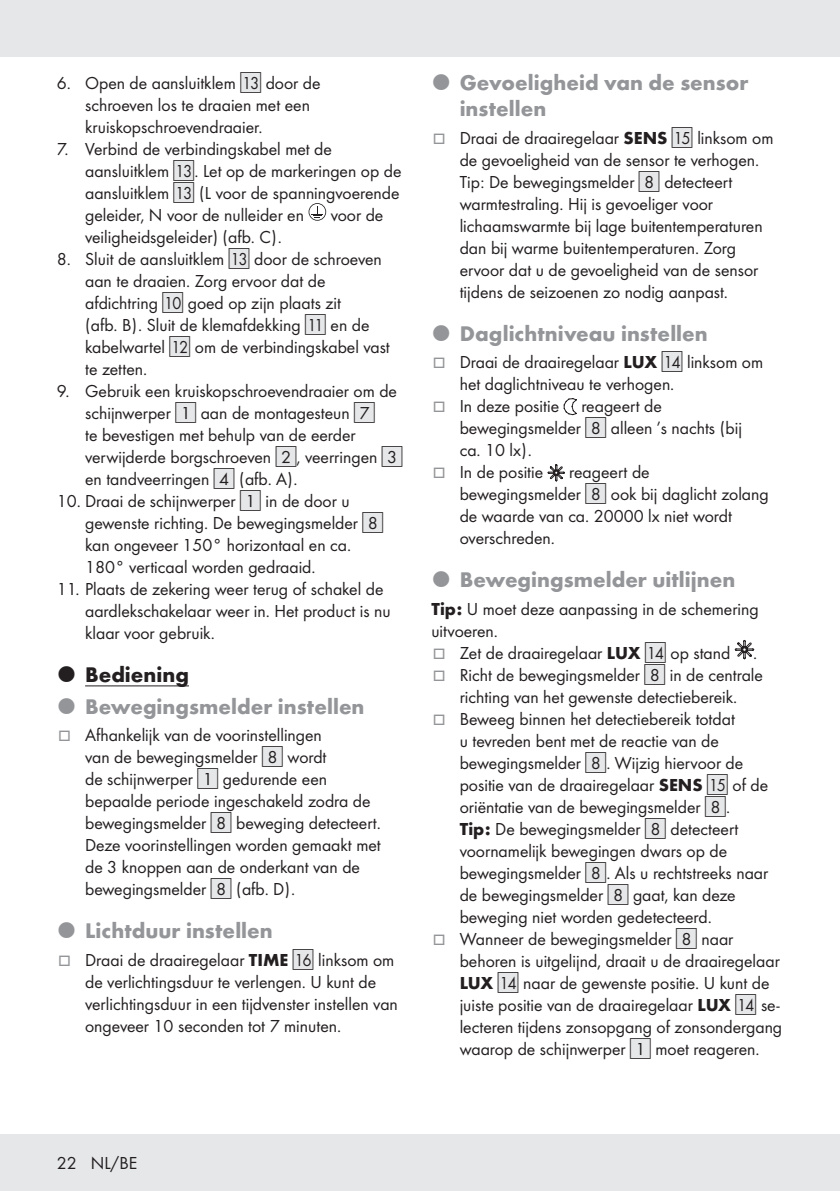
<style>
.page{position:relative;width:840px;height:1191px;background:#fff}
.page>*{position:absolute;margin:0;border:0;box-sizing:border-box;transform-origin:0 0}
.t1{font:700 22px/26px "Futura";color:#939598}
.t2{font:700 22px "Futura";color:#231f20}
.Indent{font:18px/22px "Futura Boo";color:#231f20}
.Body{font:18px/22px "Futura Boo";color:#231f20}
.s1{font-family:"IMP Lidl Num Box";font-size:15.8px;color:#e6e7e9}
.s2{font-family:"IMP Lidl Num Box";font-size:15.8px}
.s3{color:#939598}
.s4{font-family:"Futura";font-weight:700}
</style>
<div class="page">
<div style="left:0;top:1134px;width:839px;height:57px;background:#e6e7e9"></div>
<div style="left:0;top:0;width:839px;height:57px;background:#e6e7e9"></div>
<hr style="left:85px;top:685px;width:104px;height:1px;background:#231f20">
<svg style="left:308px;top:203px;width:18px;height:18px"></svg>
<svg style="left:563px;top:398px;width:13px;height:17px"></svg>
<svg style="left:547px;top:464px;width:18px;height:17px"></svg>
<svg style="left:734px;top:640px;width:20px;height:19px"></svg>
<p class="Indent" style="left:85px;top:71px;width:237px;text-indent:-28px">6. Open de aansluitklem <span class="s1">[</span><span class="s2">13]</span> door de schroeven los te draaien met een kruiskopschroevendraaier.</p>
<p class="Indent" style="left:85px;top:137px;width:317px;text-indent:-28px">7. Verbind de verbindingskabel met de aansluitklem <span class="s1">[</span><span class="s2">13]</span>. Let op de markeringen op de aansluitklem <span class="s1">[</span><span class="s2">13]</span> (L voor de spanningvoerende geleider, N voor de nulleider en</p>
<p class="Indent" style="left:330px;top:203px;width:54px">voor de</p>
<p class="Indent" style="left:85px;top:225px;width:196px">veiligheidsgeleider) (afb. C).</p>
<p class="Indent" style="left:85px;top:247px;width:306px;text-indent:-28px">8. Sluit de aansluitklem <span class="s1">[</span><span class="s2">13]</span> door de schroeven aan te draaien. Zorg ervoor dat de afdichtring <span class="s1">[</span><span class="s2">10]</span> goed op zijn plaats zit<br>(afb. B). Sluit de klemafdekking <span class="s1">[</span><span class="s2">11]</span> en de kabelwartel <span class="s1">[</span><span class="s2">12]</span> om de verbindingskabel vast te zetten.</p>
<p class="Indent" style="left:85px;top:379px;width:319px;text-indent:-28px">9. Gebruik een kruiskopschroevendraaier om de schijnwerper <span class="s1">[</span><span class="s2">1]</span> aan de montagesteun <span class="s1">[</span><span class="s2">7]<br></span>te bevestigen met behulp van de eerder verwijderde borgschroeven <span class="s1">[</span><span class="s2">2]</span>, veerringen <span class="s1">[</span><span class="s2">3] </span>en tandveerringen <span class="s1">[</span><span class="s2">4]</span> (afb. A).</p>
<p class="Indent" style="left:85px;top:489px;width:300px;text-indent:-28px">10. Draai de schijnwerper <span class="s1">[</span><span class="s2">1]</span> in de door u gewenste richting. De bewegingsmelder <span class="s1">[</span><span class="s2">8] </span>kan ongeveer 150° horizontaal en ca.<br>180° verticaal worden gedraaid.</p>
<p class="Indent" style="left:85px;top:577px;width:307px;text-indent:-28px">11. Plaats de zekering weer terug of schakel de aardlekschakelaar weer in. Het product is nu klaar voor gebruik.</p>
<p class="t2" style="left:85px;top:658px;width:105px">Bediening</p>
<p class="t1" style="left:85px;top:691px;width:281px">Bewegingsmelder instellen</p>
<p class="Indent" style="left:85px;top:723px;width:297px;text-indent:-27px"><span class="s3">□</span> Afhankelijk van de voorinstellingen<br>van de bewegingsmelder <span class="s1">[</span><span class="s2">8]</span> wordt<br>de schijnwerper <span class="s1">[</span><span class="s2">1]</span> gedurende een bepaalde periode ingeschakeld zodra de bewegingsmelder <span class="s1">[</span><span class="s2">8]</span> beweging detecteert.<br>Deze voorinstellingen worden gemaakt met de 3 knoppen aan de onderkant van de bewegingsmelder <span class="s1">[</span><span class="s2">8]</span> (afb. D).</p>
<p class="t1" style="left:85px;top:916px;width:189px">Lichtduur instellen</p>
<p class="Indent" style="left:85px;top:948px;width:314px;text-indent:-27px"><span class="s3">□</span> Draai de draairegelaar <span class="s4">TIME</span> <span class="s1">[</span><span class="s2">16]</span> linksom om de verlichtingsduur te verlengen. U kunt de verlichtingsduur in een tijdvenster instellen van ongeveer 10 seconden tot 7 minuten.</p>
<p class="t1" style="left:459px;top:68px;width:290px">Gevoeligheid van de sensor instellen</p>
<p class="Indent" style="left:432px;top:126px;width:342px;text-align:center"><span class="s3">□</span> Draai de draairegelaar <span class="s4">SENS</span> <span class="s1">[</span><span class="s2">15]</span> linksom om de gevoeligheid van de sensor te verhogen.</p>
<p class="Indent" style="left:459px;top:170px;width:304px">Tip: De bewegingsmelder <span class="s1">[</span><span class="s2">8]</span> detecteert warmtestraling. Hij is gevoeliger voor lichaamswarmte bij lage buitentemperaturen dan bij warme buitentemperaturen. Zorg ervoor dat u de gevoeligheid van de sensor tijdens de seizoenen zo nodig aanpast.</p>
<p class="t1" style="left:459px;top:318px;width:249px">Daglichtniveau instellen</p>
<p class="Indent" style="left:459px;top:350px;width:305px;text-indent:-27px"><span class="s3">□</span> Draai de draairegelaar <span class="s4">LUX</span> <span class="s1">[</span><span class="s2">14]</span> linksom om het daglichtniveau te verhogen.</p>
<p class="Indent" style="left:459px;top:394px;width:284px;text-indent:-27px"><span class="s3">□</span> In deze positie reageert de bewegingsmelder <span class="s1">[</span><span class="s2">8]</span> alleen ’s nachts (bij ca. 10 lx).</p>
<p class="Indent" style="left:432px;top:460px;width:112px"><span class="s3">□</span> In de positie</p>
<p class="Indent" style="left:459px;top:460px;width:310px;text-indent:109px">reageert de bewegingsmelder <span class="s1">[</span><span class="s2">8]</span> ook bij daglicht zolang de waarde van ca. 20000 lx niet wordt overschreden.</p>
<p class="t1" style="left:459px;top:565px;width:277px">Bewegingsmelder uitlijnen</p>
<p class="Body" style="left:431px;top:597px;width:329px"><span class="s4">Tip:</span> U moet deze aanpassing in de schemering uitvoeren.</p>
<p class="Indent" style="left:432px;top:641px;width:299px"><span class="s3">□</span> Zet de draairegelaar <span class="s4">LUX</span> <span class="s1">[</span><span class="s2">14]</span> op stand</p>
<p class="Indent" style="left:752px;top:641px;width:3px">.</p>
<p class="Indent" style="left:432px;top:663px;width:331px;text-align:center"><span class="s3">□</span> Richt de bewegingsmelder <span class="s1">[</span><span class="s2">8]</span> in de centrale richting van het gewenste detectiebereik.</p>
<p class="Indent" style="left:459px;top:707px;width:310px;text-indent:-27px"><span class="s3">□</span> Beweeg binnen het detectiebereik totdat<br>u tevreden bent met de reactie van de bewegingsmelder <span class="s1">[</span><span class="s2">8]</span>. Wijzig hiervoor de positie van de draairegelaar <span class="s4">SENS</span> <span class="s1">[</span><span class="s2">15]</span> of de oriëntatie van de bewegingsmelder <span class="s1">[</span><span class="s2">8]</span>.</p>
<p class="Indent" style="left:459px;top:817px;width:310px"><span class="s4">Tip:</span> De bewegingsmelder <span class="s1">[</span><span class="s2">8]</span> detecteert voornamelijk bewegingen dwars op de bewegingsmelder <span class="s1">[</span><span class="s2">8]</span>. Als u rechtstreeks naar de bewegingsmelder <span class="s1">[</span><span class="s2">8]</span> gaat, kan deze beweging niet worden gedetecteerd.</p>
<p class="Indent" style="left:459px;top:927px;width:324px;text-indent:-27px"><span class="s3">□</span> Wanneer de bewegingsmelder <span class="s1">[</span><span class="s2">8]</span> naar behoren is uitgelijnd, draait u de draairegelaar <span class="s4">LUX</span> <span class="s1">[</span><span class="s2">14]</span> naar de gewenste positie. U kunt de juiste positie van de draairegelaar <span class="s4">LUX</span> <span class="s1">[</span><span class="s2">14]</span> se‑ lecteren tijdens zonsopgang of zonsondergang waarop de schijnwerper <span class="s1">[</span><span class="s2">1]</span> moet reageren.</p>
<p class="Indent" style="left:57px;top:1151px;width:82px">22 NL/BE</p>
</div>
